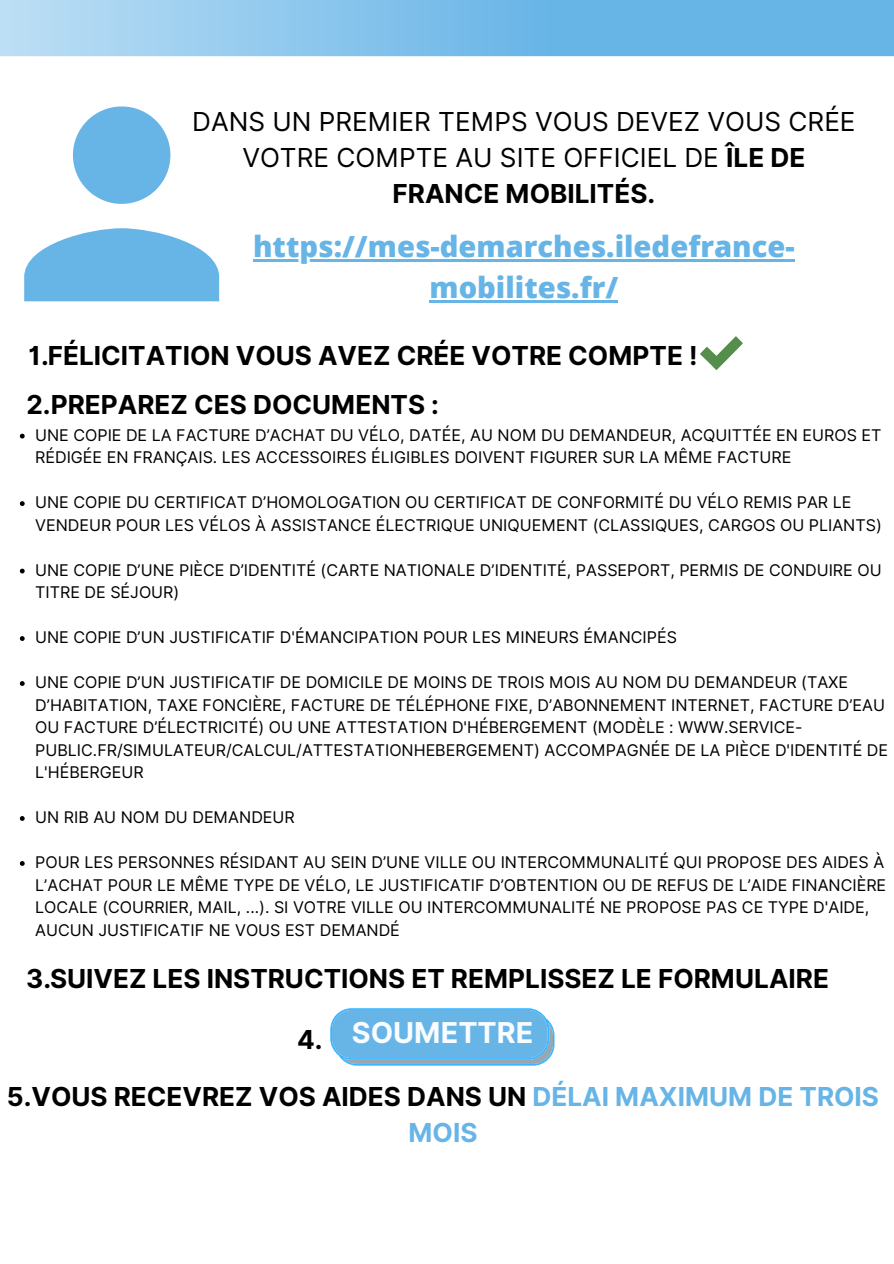
<style>
.page{position:relative;width:894px;height:1264px;background:#fff}
.page>*{position:absolute;margin:0;border:0;box-sizing:border-box;transform-origin:0 0}
.t1{font:800 29.1px/40.7px "Open Sans";color:#67b4e7;text-align:center}
.t2{font:700 28.8px "Inter";color:#f9fcfe}
.t3{font:700 26.1px/36px "Inter";color:#000;text-align:center}
.t4{font:26.1px/36px "Inter";color:#000;text-align:center}
.t5{font:16.05px/22.5px "Inter";color:#000}
.s1{font-weight:700}
.s2{color:#67b4e7}
</style>
<div class="page">
<svg style="left:0;top:0;width:893px;height:56px;background:#81c1eb"></svg>
<svg style="left:24px;top:106px;width:195px;height:195px"></svg>
<svg style="left:700px;top:336px;width:42px;height:34px"></svg>
<svg style="left:20px;top:433px;width:5px;height:5px"></svg>
<svg style="left:20px;top:501px;width:5px;height:5px"></svg>
<svg style="left:20px;top:568px;width:5px;height:5px"></svg>
<svg style="left:20px;top:636px;width:5px;height:5px"></svg>
<svg style="left:20px;top:681px;width:5px;height:5px"></svg>
<svg style="left:20px;top:816px;width:5px;height:4px"></svg>
<svg style="left:20px;top:861px;width:5px;height:4px"></svg>
<svg style="left:330px;top:1008px;width:224px;height:57px;background:#6eb7e6"></svg>
<hr style="left:253px;top:259px;width:541px;height:3px;background:#67b4e7">
<hr style="left:429px;top:300px;width:189px;height:2px;background:#67b4e7">
<p class="t4" style="left:192px;top:103px;width:664px">DANS UN PREMIER TEMPS VOUS DEVEZ VOUS CRÉE<br>VOTRE COMPTE AU SITE OFFICIEL DE <span class="s1">ÎLE DE<br>FRANCE MOBILITÉS.</span></p>
<p class="t1" style="left:253px;top:225px;width:543px">https://mes-demarches.iledefrance&shy;mobilites.fr/</p>
<p class="t3" style="left:29px;top:337px;width:670px">1.FÉLICITATION VOUS AVEZ CRÉE VOTRE COMPTE !</p>
<p class="t3" style="left:26px;top:386px;width:414px">2.PREPAREZ CES DOCUMENTS :</p>
<p class="t5" style="left:35px;top:424px;width:847px">UNE COPIE DE LA FACTURE D’ACHAT DU VÉLO, DATÉE, AU NOM DU DEMANDEUR, ACQUITTÉE EN EUROS ET<br>RÉDIGÉE EN FRANÇAIS. LES ACCESSOIRES ÉLIGIBLES DOIVENT FIGURER SUR LA MÊME FACTURE</p>
<p class="t5" style="left:35px;top:491px;width:847px">UNE COPIE DU CERTIFICAT D’HOMOLOGATION OU CERTIFICAT DE CONFORMITÉ DU VÉLO REMIS PAR LE<br>VENDEUR POUR LES VÉLOS À ASSISTANCE ÉLECTRIQUE UNIQUEMENT (CLASSIQUES, CARGOS OU PLIANTS)</p>
<p class="t5" style="left:35px;top:559px;width:847px">UNE COPIE D’UNE PIÈCE D’IDENTITÉ (CARTE NATIONALE D’IDENTITÉ, PASSEPORT, PERMIS DE CONDUIRE OU<br>TITRE DE SÉJOUR)</p>
<p class="t5" style="left:35px;top:626px;width:643px">UNE COPIE D’UN JUSTIFICATIF D'ÉMANCIPATION POUR LES MINEURS ÉMANCIPÉS</p>
<p class="t5" style="left:35px;top:671px;width:854px">UNE COPIE D’UN JUSTIFICATIF DE DOMICILE DE MOINS DE TROIS MOIS AU NOM DU DEMANDEUR (TAXE D’HABITATION, TAXE FONCIÈRE, FACTURE DE TÉLÉPHONE FIXE, D’ABONNEMENT INTERNET, FACTURE D’EAU OU FACTURE D’ÉLECTRICITÉ) OU UNE ATTESTATION D'HÉBERGEMENT (MODÈLE : WWW.SERVICE-PUBLIC.FR/SIMULATEUR/CALCUL/ATTESTATIONHEBERGEMENT) ACCOMPAGNÉE DE LA PIÈCE D'IDENTITÉ DE L'HÉBERGEUR</p>
<p class="t5" style="left:35px;top:806px;width:261px">UN RIB AU NOM DU DEMANDEUR</p>
<p class="t5" style="left:35px;top:851px;width:852px">POUR LES PERSONNES RÉSIDANT AU SEIN D’UNE VILLE OU INTERCOMMUNALITÉ QUI PROPOSE DES AIDES À L’ACHAT POUR LE MÊME TYPE DE VÉLO, LE JUSTIFICATIF D’OBTENTION OU DE REFUS DE L’AIDE FINANCIÈRE LOCALE (COURRIER, MAIL, ...). SI VOTRE VILLE OU INTERCOMMUNALITÉ NE PROPOSE PAS CE TYPE D'AIDE, AUCUN JUSTIFICATIF NE VOUS EST DEMANDÉ</p>
<p class="t3" style="left:26px;top:960px;width:804px">3.SUIVEZ LES INSTRUCTIONS ET REMPLISSEZ LE FORMULAIRE</p>
<p class="t3" style="left:297px;top:1021px;width:27px">4.</p>
<p class="t2" style="left:352px;top:1015px;width:183px">SOUMETTRE</p>
<p class="t3" style="left:7px;top:1078px;width:873px">5.VOUS RECEVREZ VOS AIDES DANS UN <span class="s2">DÉLAI MAXIMUM DE TROIS<br>MOIS</span></p>
</div>
